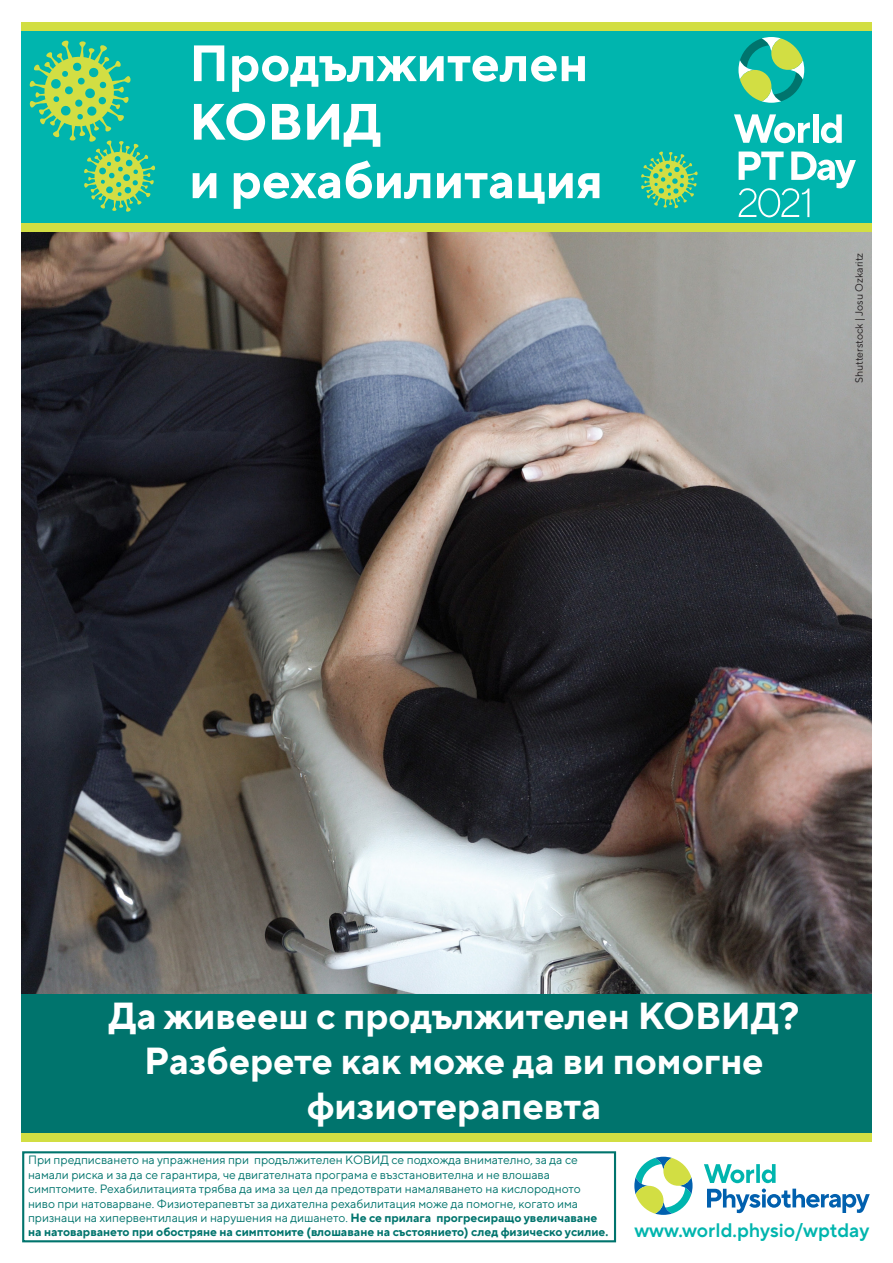
<style>
.page{position:relative;width:893px;height:1263px;background:#fff}
.page>*{position:absolute;margin:0;border:0;box-sizing:border-box;transform-origin:0 0}
.t1{font:700 51px/58.5px "TT Norms Pro";color:#fff}
.t2{font:700 37.5px/45px "TT Norms Pro";color:#fff;text-align:center}
.t3{font:600 19.5px "TT Norms Pro";color:#00b5ae}
.t4{font:12px/14.4px "TT Norms Pro";color:#00746d}
.t5{font:10.5px "TT Norms Pro";color:#231f20}
.s1{font-weight:700}
</style>
<div class="page">
<img style="left:21px;top:232px;width:850px;height:762px">
<div style="left:21px;top:24px;width:851px;height:199px;background:#00b5ae"></div>
<div style="left:21px;top:223px;width:851px;height:9px;background:#d2de43"></div>
<div style="left:21px;top:22px;width:851px;height:9px;background:#d2de43"></div>
<svg style="left:738px;top:37px;width:66px;height:66px"></svg>
<svg style="left:734px;top:114px;width:76px;height:29px"></svg>
<div style="left:813px;top:114px;width:6px;height:29px;background:#fff"></div>
<svg style="left:821px;top:114px;width:21px;height:29px"></svg>
<svg style="left:739px;top:152px;width:117px;height:65px"></svg>
<svg style="left:704px;top:1164px;width:166px;height:49px"></svg>
<svg style="left:634px;top:1157px;width:58px;height:58px"></svg>
<div style="left:22px;top:1151px;width:594px;height:91px;border:2px solid #00746d"></div>
<svg style="left:29px;top:40px;width:127px;height:172px"></svg>
<svg style="left:641px;top:151px;width:57px;height:57px"></svg>
<div style="left:21px;top:994px;width:851px;height:142px;background:#00746d"></div>
<div style="left:21px;top:1133px;width:851px;height:9px;background:#d2de43"></div>
<h1 class="t1" style="left:189px;top:30px;width:415px">Продължителен<br>КОВИД<br>и рехабилитация</h1>
<p class="t5" style="left:851px;top:383px;width:132px;rotate:-90deg">Shutterstock | Josu Ozkaritz</p>
<h2 class="t2" style="left:109px;top:991px;width:692px">Да живееш с продължителен КОВИД?<br>Разберете как може да ви помогне физиотерапевта</h2>
<p class="t4" style="left:28px;top:1152px;width:582px">При предписването на упражнения при продължителен КОВИД се подхожда внимателно, за да се намали риска и за да се гарантира, че двигателната програма е възстановителна и не влошава симптомите. Рехабилитацията трябва да има за цел да предотврати намаляването на кислородното ниво при натоварване. Физиотерапевтът за дихателна рехабилитация може да помогне, когато има признаци на хипервентилация и нарушения на дишането. <span class="s1">Не се прилага прогресиращо увеличаване на натоварването при обостряне на симптомите (влошаване на състоянието) след физическо усилие.</span></p>
<h3 class="t3" style="left:634px;top:1216px;width:236px">www.world.physio/wptday</h3>
</div>
